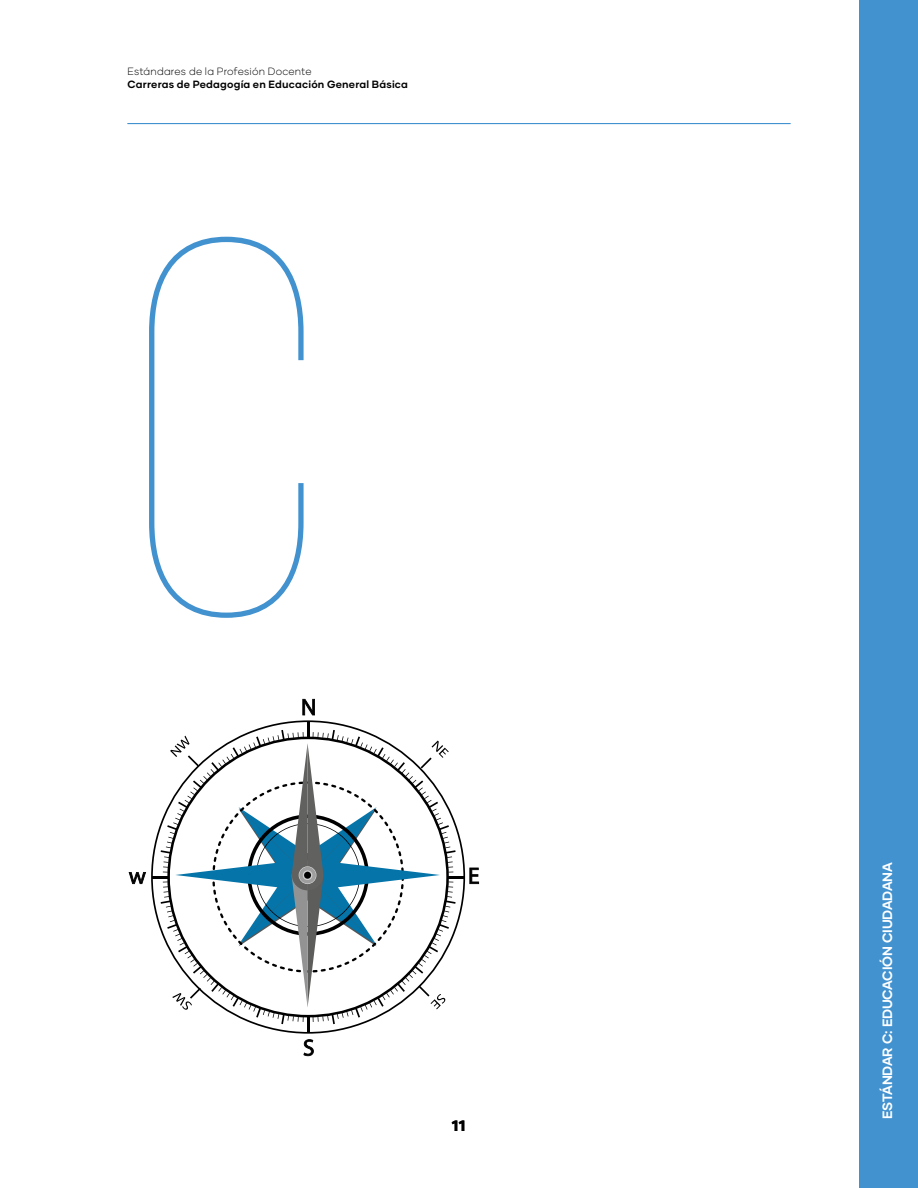
<style>
.page{position:relative;width:918px;height:1188px;background:#fff}
.page>*{position:absolute;margin:0;border:0;box-sizing:border-box;transform-origin:0 0}
.t1{font:100 536.85px "Bebas Neue";color:#4292cf}
.t2{font:800 15px "Gilmer";color:#000}
.t3{font:700 13.5px "Gilmer";letter-spacing:-.01em;color:#fff}
.t4{font:700 10.5px "Gilmer";letter-spacing:.02em;color:#000}
.t5{font:300 10.5px "Gilmer";letter-spacing:.015em;color:#000}
</style>
<div class="page">
<hr style="left:128px;top:123px;width:662px;height:1px;background:#4292cf">
<svg style="left:302px;top:699px;width:13px;height:16px"></svg>
<svg style="left:303px;top:1039px;width:11px;height:17px"></svg>
<svg style="left:129px;top:872px;width:17px;height:12px"></svg>
<svg style="left:152px;top:721px;width:327px;height:312px"></svg>
<div style="left:859px;top:0;width:59px;height:1188px;background:#4292cf"></div>
<p class="t5" style="left:128px;top:64px;width:186px">Estándares de la Profesión Docente</p>
<p class="t4" style="left:128px;top:78px;width:282px">Carreras de Pedagogía en Educación General Básica</p>
<h1 class="t1" style="left:128px;top:147px;width:199px">C</h1>
<h2 class="t2" style="left:452px;top:1116px;width:15px">11</h2>
<p class="t3" style="left:879px;top:1119px;width:258px;rotate:-90deg">ESTÁNDAR C: EDUCACIÓN CIUDADANA</p>
</div>
